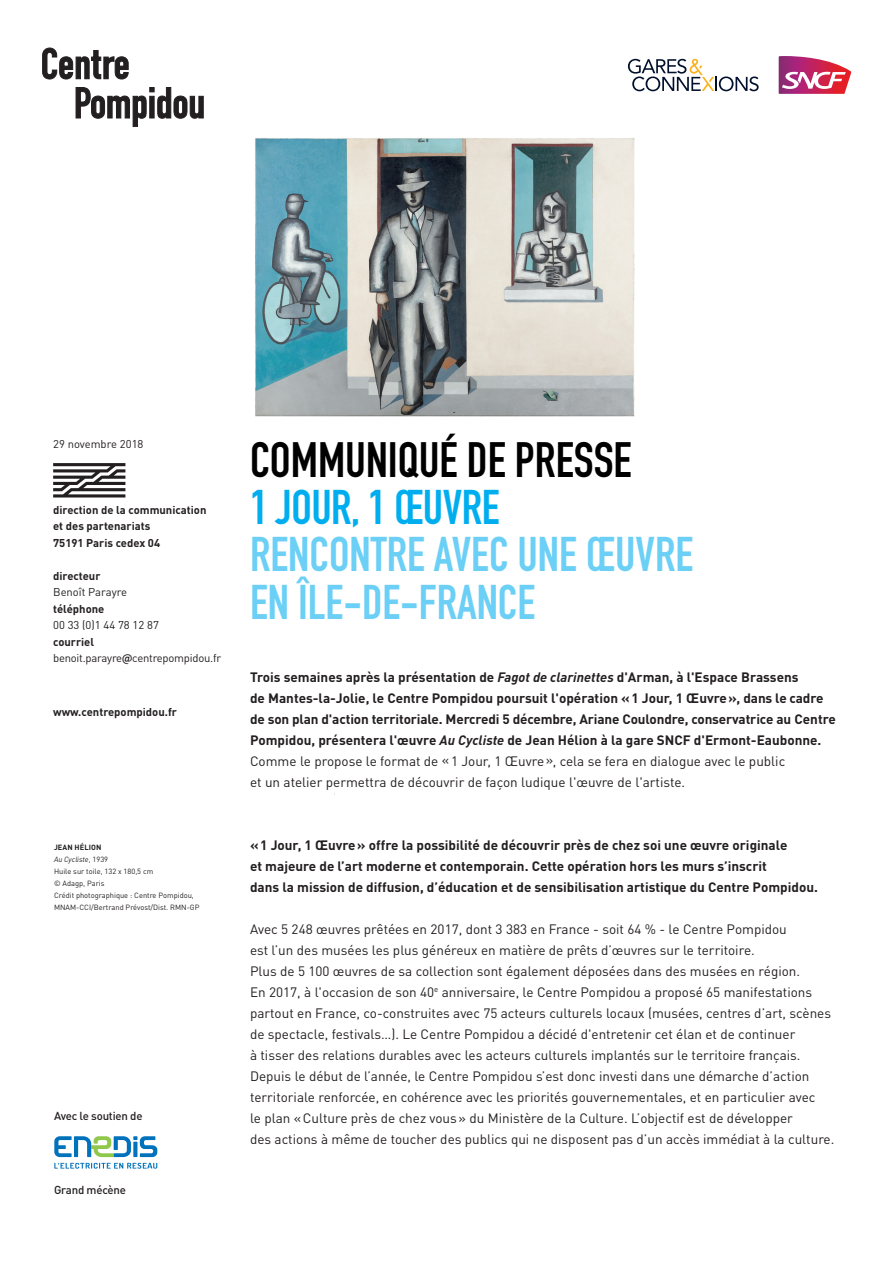
<style>
.page{position:relative;width:893px;height:1263px;background:#fff}
.page>*{position:absolute;margin:0;border:0;box-sizing:border-box;transform-origin:0 0}
.t1{font:48.9px "DIN Engschrift Std";color:#000}
.t2{font:48px/48px "DIN Engschrift Std";color:#6bcff6}
.t3{font:48px "DIN Engschrift Std";letter-spacing:-.01em;color:#00aeef}
.t4{font:13.5px/21px "DINOT";color:#231f20}
.t5{font:700 13.5px/21px "DINOT";color:#231f20}
.t6{font:500 11.4px "DINOT";letter-spacing:-.02em;color:#231f20}
.t7{font:700 11.25px/16.5px "DINOT";color:#231f20}
.t8{font:11.25px "DINOT";color:#231f20}
.t9{font:11.25px/16.5px "DINOT";letter-spacing:-.02em;color:#231f20}
.t10{font:7.5px/12px "DINOT";color:#231f20}
.s1{font-weight:700}
.s2{font-weight:500}
.s3{font-style:italic}
.s4{font-weight:400}
</style>
<div class="page">
<svg style="left:53px;top:463px;width:72px;height:34px"></svg>
<svg style="left:42px;top:48px;width:87px;height:31px"></svg>
<svg style="left:76px;top:87px;width:127px;height:40px"></svg>
<svg style="left:54px;top:1136px;width:103px;height:21px"></svg>
<svg style="left:54px;top:1163px;width:103px;height:6px"></svg>
<img style="left:255px;top:138px;width:380px;height:279px">
<svg style="left:779px;top:56px;width:72px;height:38px"></svg>
<svg style="left:628px;top:59px;width:131px;height:32px"></svg>
<p class="t8" style="left:53px;top:437px;width:92px">29 novembre 2018</p>
<h1 class="t1" style="left:250px;top:432px;width:383px">COMMUNIQUÉ DE PRESSE</h1>
<h2 class="t3" style="left:250px;top:479px;width:251px">1 JOUR, 1 ŒUVRE</h2>
<h2 class="t2" style="left:250px;top:530px;width:445px">RENCONTRE AVEC UNE ŒUVRE<br>EN ÎLE-DE-FRANCE</h2>
<p class="t7" style="left:53px;top:501px;width:155px">direction de la communication et des partenariats<br>75191 Paris cedex 04</p>
<p class="t7" style="left:53px;top:567px;width:49px">directeur</p>
<p class="t8" style="left:53px;top:585px;width:75px">Benoît Parayre</p>
<p class="t7" style="left:53px;top:600px;width:53px">téléphone</p>
<p class="t8" style="left:53px;top:618px;width:107px">00 33 (0)1 44 78 12 87</p>
<p class="t9" style="left:53px;top:633px;width:169px"><span class="s1">courriel </span>benoit.parayre<span class="s2">@</span>centrepompidou.fr</p>
<p class="t7" style="left:53px;top:703px;width:125px">www.centrepompidou.fr</p>
<p class="t10" style="left:54px;top:841px;width:147px"><span class="s1">JEAN HÉLION<br></span><span class="s3">Au Cycliste</span>, 1939<br>Huile sur toile, 132 x 180,5 cm<br>© Adagp, Paris<br>Crédit photographique : Centre Pompidou,<br>MNAM-CCI/Bertrand Prévost/Dist. RMN-GP</p>
<p class="t6" style="left:54px;top:1109px;width:90px">Avec le soutien de</p>
<p class="t6" style="left:54px;top:1182px;width:73px">Grand mécène</p>
<p class="t5" style="left:250px;top:666px;width:587px">Trois semaines après la présentation de <span class="s3">Fagot de clarinettes</span> d'Arman, à l'Espace Brassens<br>de Mantes-la-Jolie, le Centre Pompidou poursuit l'opération «1 Jour, 1 Œuvre», dans le cadre de son plan d'action territoriale. Mercredi 5 décembre, Ariane Coulondre, conservatrice au Centre Pompidou, présentera l'œuvre <span class="s3">Au Cycliste</span> de Jean Hélion à la gare SNCF d'Ermont-Eaubonne.<br><span class="s4">Comme le propose le format de «1 Jour, 1 Œuvre», cela se fera en dialogue avec le public<br>et un atelier permettra de découvrir de façon ludique l'œuvre de l'artiste.</span></p>
<p class="t5" style="left:250px;top:834px;width:569px">«1 Jour, 1 Œuvre» offre la possibilité de découvrir près de chez soi une œuvre originale<br>et majeure de l’art moderne et contemporain. Cette opération hors les murs s’inscrit<br>dans la mission de diffusion, d’éducation et de sensibilisation artistique du Centre Pompidou.</p>
<p class="t4" style="left:250px;top:918px;width:586px">Avec 5 248 œuvres prêtées en 2017, dont 3 383 en France - soit 64 % - le Centre Pompidou<br>est l’un des musées les plus généreux en matière de prêts d’œuvres sur le territoire.<br>Plus de 5 100 œuvres de sa collection sont également déposées dans des musées en région.<br>En 2017, à l'occasion de son 40<sup>e</sup> anniversaire, le Centre Pompidou a proposé 65 manifestations partout en France, co-construites avec 75 acteurs culturels locaux (musées, centres d’art, scènes de spectacle, festivals…). Le Centre Pompidou a décidé d'entretenir cet élan et de continuer<br>à tisser des relations durables avec les acteurs culturels implantés sur le territoire français.<br>Depuis le début de l’année, le Centre Pompidou s’est donc investi dans une démarche d’action territoriale renforcée, en cohérence avec les priorités gouvernementales, et en particulier avec<br>le plan «Culture près de chez vous» du Ministère de la Culture. L’objectif est de développer<br>des actions à même de toucher des publics qui ne disposent pas d’un accès immédiat à la culture.</p>
</div>
